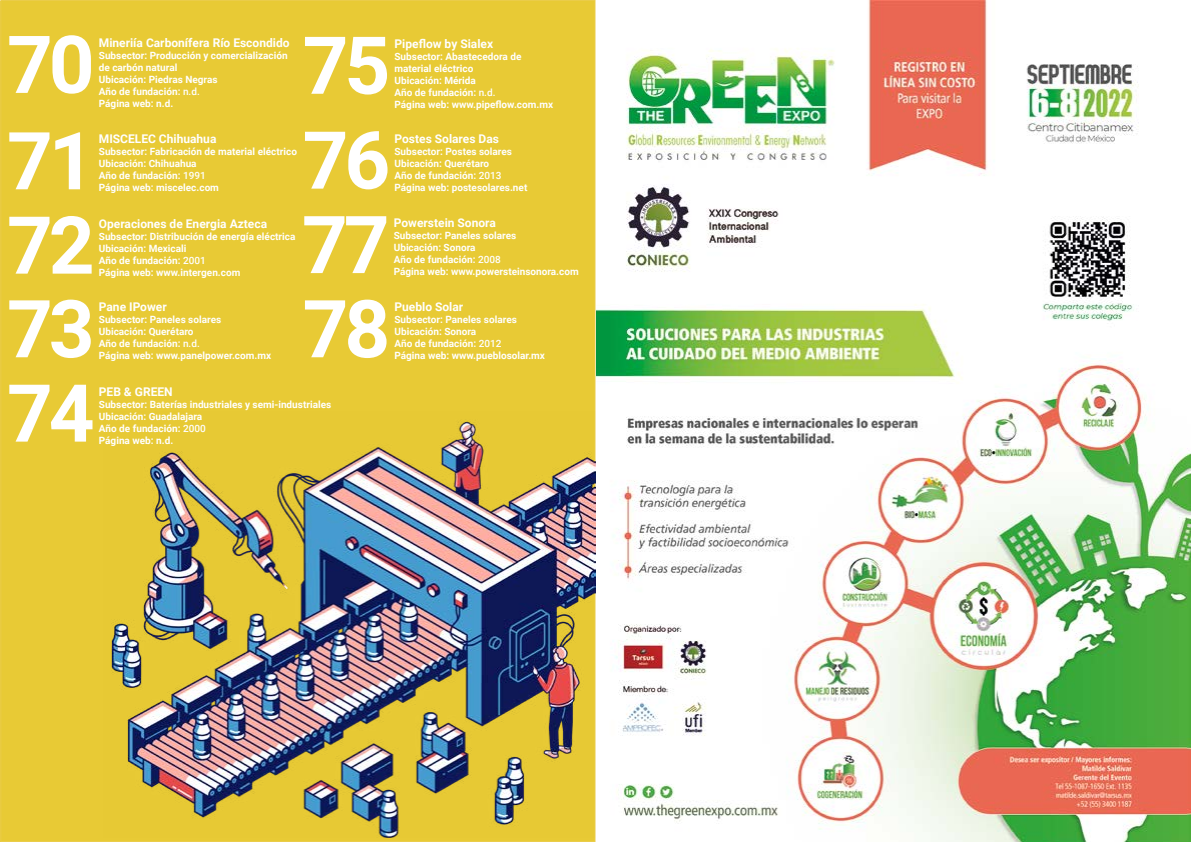
<style>
.page{position:relative;width:1191px;height:842px;background:#fff}
.page>*{position:absolute;margin:0;border:0;box-sizing:border-box;transform-origin:0 0}
.t1{font:700 80px "Roboto";letter-spacing:-.05em;color:#fff}
.t2{font:700 12px "Roboto";color:#fff}
.t3{font:700 10px/12px "Roboto";color:#fff}
.s1{font-weight:500}
</style>
<div class="page">
<div style="left:1px;top:1px;width:594px;height:840px;background:#e8ca35"></div>
<img style="left:111px;top:421px;width:484px;height:417px">
<img style="left:596px;top:0;width:595px;height:842px">
<h1 class="t1" style="left:7px;top:8px;width:89px">70</h1>
<p class="t2" style="left:99px;top:34px;width:192px">Mineriía Carbonífera Río Escondido</p>
<p class="t3" style="left:99px;top:49px;width:190px">Subsector: Producción y comercialización de carbón natural<br>Ubicación: Piedras Negras<br>Año de fundación: <span class="s1">n.d.</span></p>
<h1 class="t1" style="left:302px;top:9px;width:89px">75</h1>
<p class="t2" style="left:394px;top:35px;width:100px">Pipeflow by Sialex</p>
<p class="t3" style="left:394px;top:50px;width:128px">Subsector: Abastecedora de material eléctrico<br>Ubicación: Mérida<br>Año de fundación: <span class="s1">n.d.</span></p>
<p class="t3" style="left:99px;top:97px;width:76px">Página web: n.d.</p>
<p class="t2" style="left:99px;top:131px;width:119px">MISCELEC Chihuahua</p>
<p class="t3" style="left:99px;top:145px;width:200px">Subsector: Fabricación de material eléctrico<br>Ubicación: Chihuahua<br>Año de fundación: <span class="s1">1991</span></p>
<p class="t3" style="left:394px;top:98px;width:160px">Página web: www.pipeflow.com.mx</p>
<p class="t2" style="left:394px;top:130px;width:106px">Postes Solares Das</p>
<p class="t3" style="left:394px;top:145px;width:119px">Subsector: Postes solares<br>Ubicación: Querétaro<br>Año de fundación: <span class="s1">2013</span></p>
<h1 class="t1" style="left:302px;top:104px;width:89px">76</h1>
<h1 class="t1" style="left:7px;top:105px;width:89px">71</h1>
<p class="t3" style="left:394px;top:181px;width:134px">Página web: postesolares.net</p>
<p class="t2" style="left:394px;top:214px;width:104px">Powerstein Sonora</p>
<p class="t3" style="left:394px;top:229px;width:124px">Subsector: Paneles solares<br>Ubicación: Sonora<br>Año de fundación: <span class="s1">2008</span></p>
<p class="t3" style="left:99px;top:181px;width:122px">Página web: miscelec.com</p>
<p class="t2" style="left:99px;top:215px;width:170px">Operaciones de Energia Azteca</p>
<p class="t3" style="left:99px;top:230px;width:198px">Subsector: Distribución de energía eléctrica<br>Ubicación: Mexicali<br>Año de fundación: <span class="s1">2001</span></p>
<h1 class="t1" style="left:7px;top:189px;width:89px">72</h1>
<h1 class="t1" style="left:302px;top:189px;width:89px">77</h1>
<p class="t3" style="left:394px;top:265px;width:186px">Página web: www.powersteinsonora.com</p>
<p class="t2" style="left:394px;top:299px;width:70px">Pueblo Solar</p>
<p class="t3" style="left:394px;top:313px;width:124px">Subsector: Paneles solares<br>Ubicación: Sonora<br>Año de fundación: <span class="s1">2012</span></p>
<p class="t3" style="left:99px;top:266px;width:143px">Página web: www.intergen.com</p>
<p class="t2" style="left:99px;top:299px;width:69px">Pane IPower</p>
<p class="t3" style="left:99px;top:313px;width:124px">Subsector: Paneles solares<br>Ubicación: Querétaro<br>Año de fundación: <span class="s1">n.d.</span></p>
<h1 class="t1" style="left:7px;top:273px;width:89px">73</h1>
<h1 class="t1" style="left:302px;top:273px;width:89px">78</h1>
<p class="t3" style="left:99px;top:349px;width:174px">Página web: www.panelpower.com.mx</p>
<p class="t2" style="left:99px;top:383px;width:75px">PEB &amp; GREEN</p>
<p class="t3" style="left:99px;top:398px;width:234px">Subsector: Baterías industriales y semi-industriales<br>Ubicación: Guadalajara<br>Año de fundación: <span class="s1">2000</span></p>
<p class="t3" style="left:394px;top:349px;width:152px">Página web: www.pueblosolar.mx</p>
<h1 class="t1" style="left:7px;top:357px;width:89px">74</h1>
<p class="t3" style="left:99px;top:434px;width:76px">Página web: n.d.</p>
</div>
